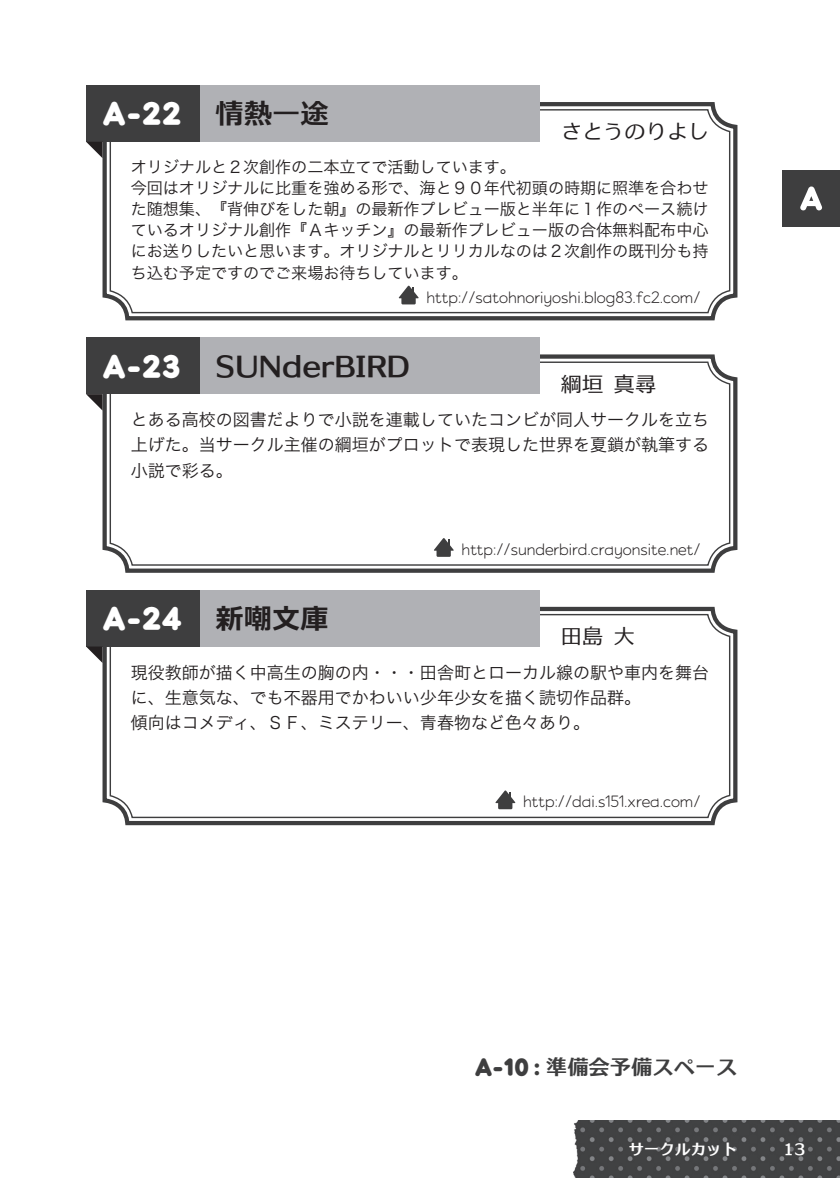
<style>
.page{position:relative;width:840px;height:1191px;background:#fff}
.page>*{position:absolute;margin:0;border:0;box-sizing:border-box;transform-origin:0 0}
.t1{font:28.4px "Aiko Ultra Bold 90 pv RKSJ H";color:#fff}
.t2{font:28.4px "C4 Gothic Duex Nexus E";color:#231f20}
.t3{font:28.4px "C4 Krypton E";color:#231f20}
.t4{font:21.2px "C4 Gothic Duex Nexus R";color:#231f20}
.t5{font:21.2px "C4 Gothic Duex Nexus E";color:#3e3e3f}
.t6{font:17px/25.2px "Hira Kaku Pro W3 90 pv RKSJ H";color:#231f20;text-align:justify}
.t7{font:16.2px/21.2px "Hira Kaku Pro W3 90 pv RKSJ H";letter-spacing:-.005em;color:#231f20}
.t8{font:15.6px "Aiko Light 90 pv RKSJ H";color:#231f20}
.t9{font:15.6px "C4 Gothic Duex Nexus E";color:#fff}
.s1{font-family:"C4 Gothic Duex Nexus E";color:#231f20}
.s2{font-family:"Aiko Ultra Bold 90 pv RKSJ H"}
</style>
<div class="page">
<img style="left:573px;top:1120px;width:267px;height:57px">
<svg style="left:102px;top:102px;width:636px;height:219px"></svg>
<svg style="left:109px;top:108px;width:622px;height:206px"></svg>
<svg style="left:102px;top:606px;width:636px;height:220px"></svg>
<svg style="left:109px;top:613px;width:622px;height:205px"></svg>
<svg style="left:102px;top:354px;width:636px;height:219px"></svg>
<svg style="left:109px;top:360px;width:622px;height:206px"></svg>
<div style="left:86px;top:85px;width:454px;height:57px;background:#b0b1b5"></div>
<div style="left:86px;top:590px;width:454px;height:56px;background:#b0b1b5"></div>
<div style="left:86px;top:337px;width:454px;height:57px;background:#b0b1b5"></div>
<div style="left:86px;top:85px;width:113px;height:57px;background:#3e3e3f"></div>
<div style="left:86px;top:590px;width:113px;height:56px;background:#3e3e3f"></div>
<div style="left:86px;top:337px;width:113px;height:57px;background:#3e3e3f"></div>
<svg style="left:86px;top:142px;width:17px;height:16px"></svg>
<svg style="left:86px;top:646px;width:17px;height:17px"></svg>
<svg style="left:86px;top:394px;width:17px;height:16px"></svg>
<div style="left:783px;top:170px;width:57px;height:57px;background:#3e3e3f"></div>
<svg style="left:800px;top:186px;width:22px;height:24px"></svg>
<svg style="left:399px;top:285px;width:20px;height:19px"></svg>
<svg style="left:434px;top:538px;width:20px;height:19px"></svg>
<svg style="left:495px;top:790px;width:21px;height:19px"></svg>
<h1 class="t1" style="left:103px;top:103px;width:228px">A-22 <span class="s1">情熱一途</span></h1>
<h2 class="t4" style="left:561px;top:120px;width:150px">さとうのりよし</h2>
<p class="t7" style="left:131px;top:158px;width:579px">オリジナルと２次創作の二本立てで活動しています。<br>今回はオリジナルに比重を強める形で、海と９０年代初頭の時期に照準を合わせた随想集、『背伸びをした朝』の最新作プレビュー版と半年に１作のペース続けているオリジナル創作『Ａキッチン』の最新作プレビュー版の合体無料配布中心にお送りしたいと思います。オリジナルとリリカルなのは２次創作の既刊分も持ち込む予定ですのでご来場お待ちしています。</p>
<h1 class="t1" style="left:103px;top:355px;width:80px">A-23</h1>
<p class="t8" style="left:426px;top:291px;width:276px">http://satohnoriyoshi.blog83.fc2.com/</p>
<h1 class="t2" style="left:216px;top:351px;width:196px">SUNderBIRD</h1>
<h2 class="t4" style="left:561px;top:373px;width:97px">綱垣 真尋</h2>
<p class="t6" style="left:131px;top:409px;width:580px">とある高校の図書だよりで小説を連載していたコンビが同人サークルを立ち上げた。当サークル主催の綱垣がプロットで表現した世界を夏鎖が執筆する小説で彩る。</p>
<h1 class="t1" style="left:103px;top:607px;width:81px">A-24</h1>
<h1 class="t3" style="left:216px;top:604px;width:115px">新嘲文庫</h1>
<p class="t8" style="left:462px;top:543px;width:241px">http://sunderbird.crayonsite.net/</p>
<h2 class="t4" style="left:561px;top:625px;width:76px">田島 大</h2>
<p class="t6" style="left:131px;top:662px;width:580px;text-align:left">現役教師が描く中高生の胸の内・・・田舎町とローカル線の駅や車内を舞台に、生意気な、でも不器用でかわいい少年少女を描く読切作品群。<br>傾向はコメディ、ＳＦ、ミステリー、青春物など色々あり。</p>
<p class="t8" style="left:523px;top:795px;width:179px">http://dai.s151.xrea.com/</p>
<h2 class="t5" style="left:475px;top:1056px;width:264px"><span class="s2">A-10 :</span> 準備会予備スペース</h2>
<p class="t9" style="left:628px;top:1141px;width:111px">サークルカット</p>
<p class="t9" style="left:783px;top:1141px;width:25px">13</p>
</div>
